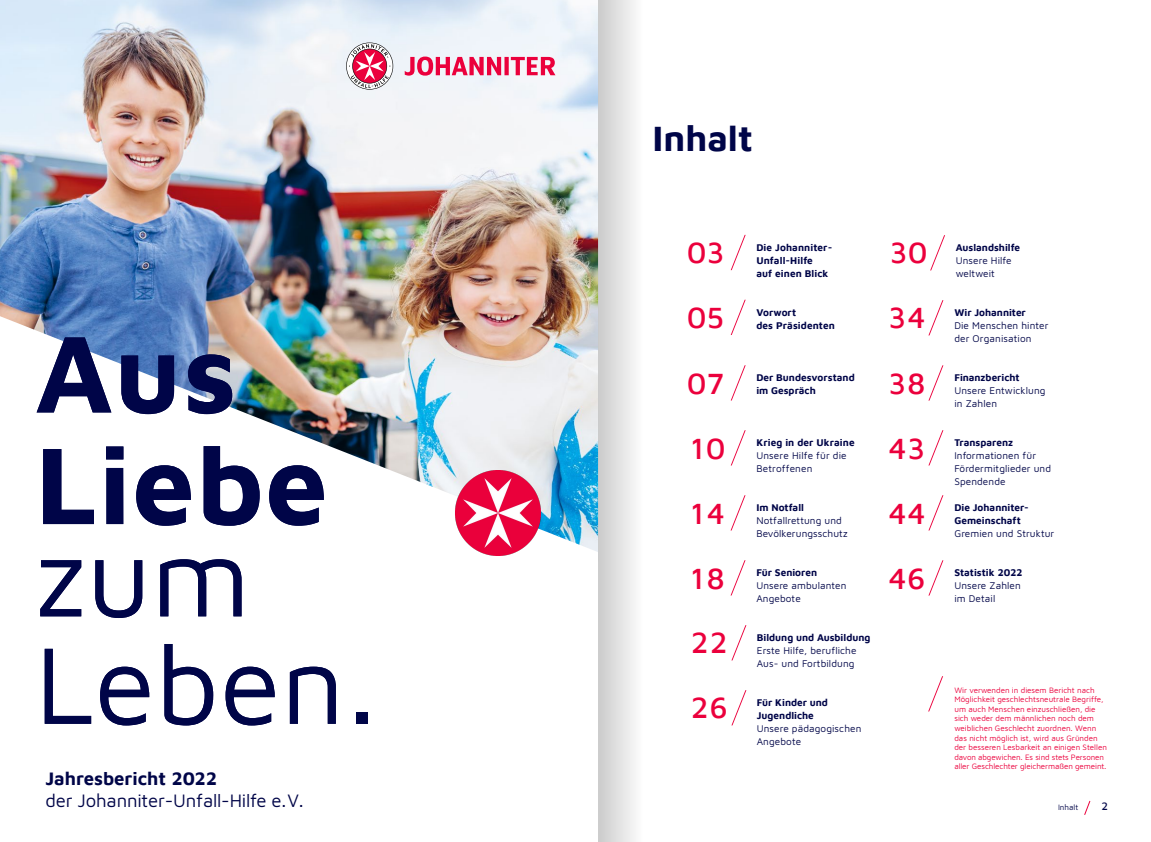
<style>
.page{position:relative;width:1151px;height:842px;background:#fff}
.page>*{position:absolute;margin:0;border:0;box-sizing:border-box;transform-origin:0 0}
.t1{font:112.4px/107.4px "Maven Johanniter";color:#000548}
.t2{font:700 112.4px/111.6px "Maven Johanniter";letter-spacing:.01em;color:#000548}
.t3{font:700 36px "Maven Johanniter";color:#000548}
.t4{font:500 30px/65px "Maven Johanniter";letter-spacing:-.025em;color:#eb003c}
.t5{font:18.5px "Maven Johanniter";letter-spacing:-.01em;color:#000548}
.t6{font:700 18.5px "Maven Johanniter";color:#000548}
.t7{font:500 11px "Maven Johanniter";color:#000548}
.t8{font:10px/13px "Maven Johanniter";letter-spacing:.01em;color:#000548}
.t9{font:700 10px/13px "Maven Johanniter";color:#000548}
.t10{font:8px/9.6px "Maven Johanniter";color:#eb003c}
.t11{font:8px "Maven Johanniter";color:#000548}
</style>
<div class="page">
<img style="left:0;top:0;width:598px;height:316px">
<img style="left:0;top:316px;width:598px;height:240px">
<svg style="left:346px;top:43px;width:209px;height:47px"></svg>
<svg style="left:1084px;top:800px;width:6px;height:15px"></svg>
<svg style="left:730px;top:234px;width:16px;height:37px"></svg>
<svg style="left:730px;top:365px;width:16px;height:36px"></svg>
<svg style="left:730px;top:430px;width:16px;height:36px"></svg>
<svg style="left:730px;top:560px;width:16px;height:36px"></svg>
<svg style="left:731px;top:690px;width:16px;height:36px"></svg>
<svg style="left:930px;top:235px;width:15px;height:36px"></svg>
<svg style="left:928px;top:300px;width:16px;height:36px"></svg>
<svg style="left:928px;top:430px;width:16px;height:36px"></svg>
<svg style="left:928px;top:365px;width:16px;height:36px"></svg>
<svg style="left:928px;top:495px;width:16px;height:36px"></svg>
<svg style="left:928px;top:560px;width:16px;height:36px"></svg>
<svg style="left:730px;top:495px;width:16px;height:36px"></svg>
<svg style="left:731px;top:625px;width:16px;height:36px"></svg>
<svg style="left:730px;top:299px;width:16px;height:36px"></svg>
<svg style="left:928px;top:676px;width:15px;height:36px"></svg>
<div style="left:598px;top:0;width:68px;height:842px;background:linear-gradient(to right,#d0d0d0,#fff)"></div>
<img style="left:455px;top:471px;width:85px;height:84px">
<h1 class="t2" style="left:35px;top:310px;width:294px">Aus<br>Liebe</h1>
<h1 class="t1" style="left:35px;top:517px;width:345px">zum<br>Leben.</h1>
<h3 class="t6" style="left:45px;top:765px;width:174px">Jahresbericht 2022</h3>
<h3 class="t5" style="left:45px;top:787px;width:260px">der Johanniter-Unfall-Hilfe e.V.</h3>
<h2 class="t3" style="left:652px;top:113px;width:102px">Inhalt</h2>
<h3 class="t4" style="left:687px;top:218px;width:40px">03</h3>
<p class="t9" style="left:756px;top:240px;width:77px">Die Johanniter-<br>Unfall-Hilfe<br>auf einen Blick</p>
<h3 class="t4" style="left:687px;top:283px;width:40px">05</h3>
<p class="t9" style="left:756px;top:305px;width:80px">Vorwort<br>des Präsidenten</p>
<h3 class="t4" style="left:687px;top:349px;width:40px">07</h3>
<p class="t9" style="left:756px;top:370px;width:100px">Der Bundesvorstand im Gespräch</p>
<h3 class="t4" style="left:687px;top:413px;width:40px">10</h3>
<p class="t9" style="left:756px;top:435px;width:100px">Krieg in der Ukraine</p>
<p class="t8" style="left:756px;top:448px;width:92px">Unsere Hilfe für die<br>Betroffenen</p>
<h3 class="t4" style="left:687px;top:479px;width:40px">14</h3>
<p class="t9" style="left:756px;top:500px;width:49px">Im Notfall</p>
<p class="t8" style="left:756px;top:513px;width:93px">Notfallrettung und<br>Bevölkerungsschutz</p>
<h3 class="t4" style="left:687px;top:543px;width:40px">18</h3>
<p class="t9" style="left:756px;top:565px;width:62px">Für Senioren</p>
<p class="t8" style="left:756px;top:578px;width:92px">Unsere ambulanten<br>Angebote</p>
<h3 class="t4" style="left:690px;top:608px;width:40px">22</h3>
<h3 class="t4" style="left:690px;top:673px;width:40px">26</h3>
<p class="t9" style="left:757px;top:630px;width:115px">Bildung und Ausbildung</p>
<p class="t8" style="left:757px;top:643px;width:101px">Erste Hilfe, berufliche<br>Aus- und Fortbildung</p>
<p class="t9" style="left:757px;top:695px;width:73px">Für Kinder und<br>Jugendliche</p>
<p class="t8" style="left:757px;top:721px;width:106px">Unsere pädagogischen<br>Angebote</p>
<h3 class="t4" style="left:887px;top:218px;width:42px">30<br>34</h3>
<h3 class="t4" style="left:887px;top:349px;width:40px">38</h3>
<h3 class="t4" style="left:887px;top:413px;width:40px">43</h3>
<h3 class="t4" style="left:887px;top:478px;width:40px">44<br>46</h3>
<p class="t9" style="left:956px;top:240px;width:66px">Auslandshilfe</p>
<p class="t8" style="left:956px;top:253px;width:57px">Unsere Hilfe weltweit</p>
<p class="t9" style="left:954px;top:305px;width:73px">Wir Johanniter</p>
<p class="t8" style="left:954px;top:318px;width:96px">Die Menschen hinter der Organisation</p>
<p class="t9" style="left:954px;top:370px;width:67px">Finanzbericht</p>
<p class="t8" style="left:954px;top:383px;width:93px">Unsere Entwicklung in Zahlen</p>
<p class="t9" style="left:954px;top:435px;width:60px">Transparenz</p>
<p class="t8" style="left:954px;top:448px;width:98px">Informationen für<br>Fördermitglieder und<br>Spendende</p>
<p class="t9" style="left:954px;top:500px;width:76px">Die Johanniter-<br>Gemeinschaft</p>
<p class="t8" style="left:954px;top:526px;width:102px">Gremien und Struktur</p>
<p class="t9" style="left:954px;top:565px;width:70px">Statistik 2022</p>
<p class="t8" style="left:954px;top:578px;width:68px">Unsere Zahlen im Detail</p>
<p class="t10" style="left:954px;top:684px;width:154px">Wir verwenden in diesem Bericht nach Möglichkeit geschlechtsneutrale Begriffe, um auch Menschen einzuschließen, die sich weder dem männlichen noch dem weiblichen Geschlecht zuordnen. Wenn das nicht möglich ist, wird aus Gründen der besseren Lesbarkeit an einigen Stellen davon abgewichen. Es sind stets Personen aller Geschlechter gleichermaßen gemeint.</p>
<p class="t11" style="left:1058px;top:801px;width:22px">Inhalt</p>
<p class="t7" style="left:1101px;top:798px;width:9px">2</p>
</div>
